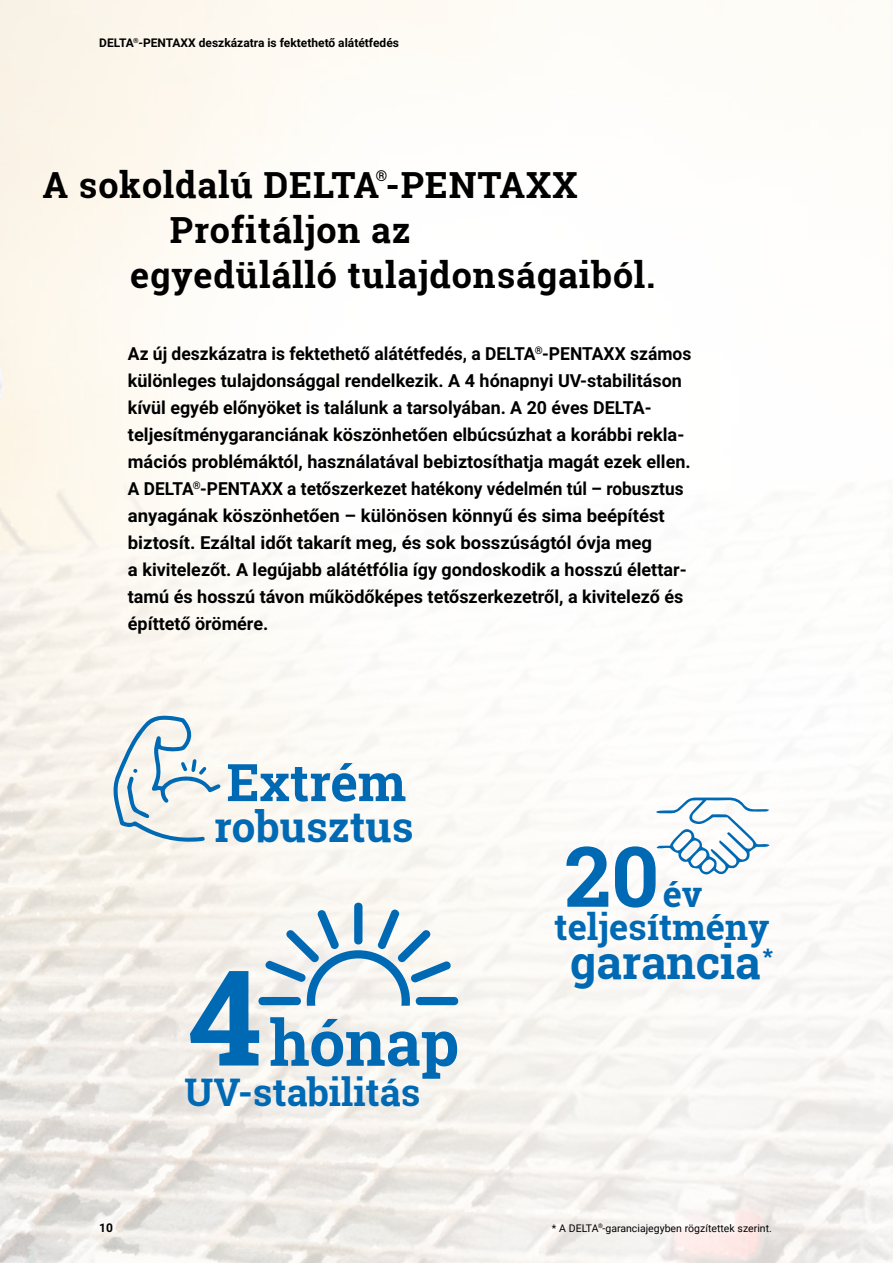
<style>
.page{position:relative;width:893px;height:1263px;background:#fff}
.page>*{position:absolute;margin:0;border:0;box-sizing:border-box;transform-origin:0 0}
.t1{font:700 63.75px "Roboto Slab";color:#0069b4}
.t2{font:700 51.75px "Roboto Slab";color:#0069b4}
.t3{font:700 46.5px "Roboto Slab";color:#0069b4}
.t4{font:700 42.15px "Roboto Slab";color:#0069b4}
.t5{font:700 38.1px "Roboto Slab";color:#0069b4}
.t6{font:700 36.15px "Roboto Slab";color:#0069b4}
.t7{font:700 36px/45px "Roboto Slab";letter-spacing:.025em;color:#000}
.t8{font:700 27px "Helvetica Neue";color:#0069b4}
.t9{font:700 18px/27px "Roboto";color:#000}
.t10{font:700 14.85px "Roboto Slab";color:#000}
.t11{font:700 12px "Roboto";color:#000}
.t12{font:10.5px "Roboto";color:#000}
</style>
<div class="page">
<img style="left:0;top:0;width:893px;height:1263px">
<svg style="left:113px;top:715px;width:108px;height:128px"></svg>
<svg style="left:190px;top:971px;width:69px;height:94px;background:#74a9cd"></svg>
<div style="left:354px;top:903px;width:8px;height:41px;background:#0069b4;border-radius:4px"></div>
<div style="left:416px;top:997px;width:42px;height:8px;background:#0069b4;border-radius:4px"></div>
<div style="left:258px;top:997px;width:43px;height:8px;background:#0069b4;border-radius:4px"></div>
<svg style="left:265px;top:909px;width:186px;height:97px"></svg>
<svg style="left:566px;top:797px;width:204px;height:110px"></svg>
<p class="t11" style="left:99px;top:34px;width:301px">DELTA<sup>®</sup>-PENTAXX deszkázatra is fektethető alátétfedés</p>
<p class="t10" style="left:376px;top:165px;width:13px">®</p>
<h3 class="t7" style="left:130px;top:207px;width:527px;text-indent:40px">Profitáljon az<br>egyedülálló tulajdonságaiból.</h3>
<h3 class="t7" style="left:43px;top:162px;width:537px">A sokoldalú DELTA-PENTAXX</h3>
<p class="t9" style="left:128px;top:339px;width:565px">Az új deszkázatra is fektethető alátétfedés, a DELTA<sup>®</sup>-PENTAXX számos különleges tulajdonsággal rendelkezik. A 4 hónapnyi UV-stabilitáson kívül egyéb előnyöket is találunk a tarsolyában. A 20 éves DELTA&shy;teljesítménygaranciának köszönhetően elbúcsúzhat a korábbi rekla&shy;mációs problémáktól, használatával bebiztosíthatja magát ezek ellen.<br>A DELTA<sup>®</sup>-PENTAXX a tetőszerkezet hatékony védelmén túl – robusztus anyagának köszönhetően – különösen könnyű és sima beépítést biztosít. Ezáltal időt takarít meg, és sok bosszúságtól óvja meg<br>a kivitelezőt. A legújabb alátétfólia így gondoskodik a hosszú élettar&shy;tamú és hosszú távon működőképes tetőszerkezetről, a kivitelező és építtető örömére.</p>
<p class="t11" style="left:99px;top:1219px;width:15px">10</p>
<h2 class="t2" style="left:227px;top:747px;width:181px">Extrém</h2>
<h3 class="t4" style="left:214px;top:798px;width:201px">robusztus</h3>
<h1 class="t1" style="left:269px;top:999px;width:191px">hónap</h1>
<h3 class="t5" style="left:185px;top:1066px;width:237px">UV-stabilitás</h3>
<h3 class="t6" style="left:663px;top:869px;width:41px">év</h3>
<h3 class="t6" style="left:554px;top:902px;width:217px">teljesítmény</h3>
<h3 class="t3" style="left:570px;top:930px;width:192px">garancia</h3>
<h3 class="t8" style="left:762px;top:937px;width:13px">*</h3>
<p class="t12" style="left:552px;top:1221px;width:222px">* A DELTA<sup>®</sup>-garanciajegyben rögzítettek szerint.</p>
</div>
